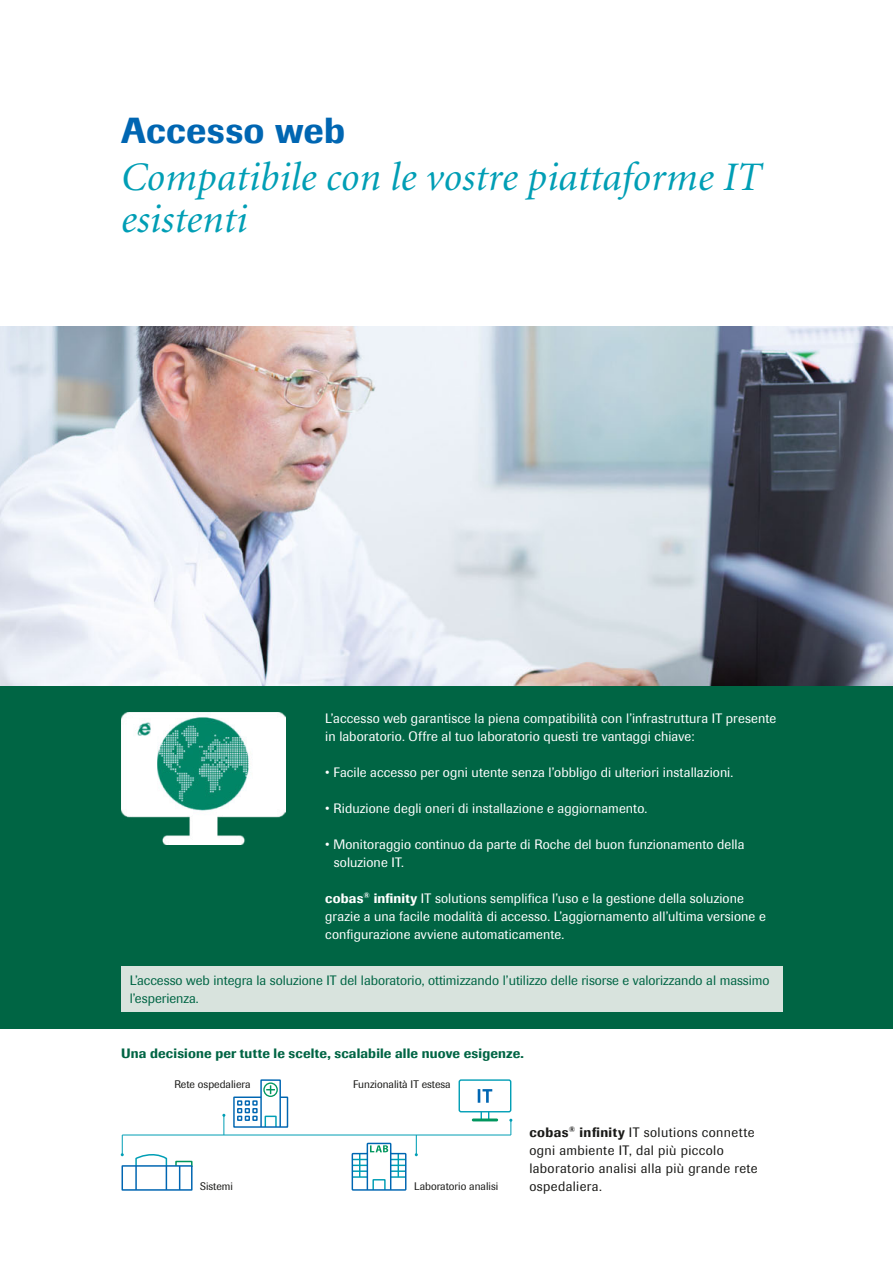
<style>
.page{position:relative;width:893px;height:1263px;background:#fff}
.page>*{position:absolute;margin:0;border:0;box-sizing:border-box;transform-origin:0 0}
.Layout_SubTitleStyle{font:italic 40.5px/42px "Minion";letter-spacing:.005em;color:#009eb5}
.Layout_TitleStyle_Im{font:500 36px "Imago";letter-spacing:.01em;color:#0066b2}
.Layout_BodyText_9pt{font:13.5px/18px "Imago";letter-spacing:.01em;color:#fff}
._9_B-Lauftext{font:13.5px/18px "Imago";color:#006544}
.Layout_BodyText_9pt-2{font:13.5px/18px "Imago";letter-spacing:.025em;color:#1a1a18}
.Layout_CaptionText_7{font:500 13.5px "Imago";letter-spacing:.01em;color:#006544}
.t1{font:10.8px "Imago";color:#1a1a18}
.s1{font-weight:500}
</style>
<div class="page">
<img style="left:0;top:327px;width:893px;height:360px">
<svg style="left:415px;top:1135px;width:3px;height:21px"></svg>
<svg style="left:121px;top:1135px;width:3px;height:21px"></svg>
<svg style="left:478px;top:1089px;width:14px;height:14px"></svg>
<div style="left:459px;top:1079px;width:52px;height:33px;border:1px solid #009eb5;border-radius:2px"></div>
<hr style="left:472px;top:1118px;width:26px;height:3px;background:#00965e">
<svg style="left:351px;top:1142px;width:56px;height:49px"></svg>
<div style="left:233px;top:1096px;width:55px;height:32px;border:1px solid #0066b2"></div>
<svg style="left:237px;top:1079px;width:45px;height:49px"></svg>
<svg style="left:135px;top:1154px;width:33px;height:34px"></svg>
<hr style="left:135px;top:1166px;width:2px;height:24px;background:#0066b2">
<svg style="left:175px;top:1160px;width:18px;height:28px"></svg>
<div style="left:122px;top:1165px;width:71px;height:26px;border:2px solid #0066b2"></div>
<hr style="left:122px;top:1134px;width:389px;height:1px;background:#009eb5">
<svg style="left:222px;top:1114px;width:3px;height:21px"></svg>
<svg style="left:509px;top:1119px;width:3px;height:16px"></svg>
<div style="left:0;top:687px;width:893px;height:342px;background:#006544"></div>
<img style="left:121px;top:713px;width:165px;height:131px">
<div style="left:121px;top:966px;width:661px;height:45px;background:#d8e3dd"></div>
<p class="Layout_TitleStyle_Im" style="left:121px;top:109px;width:225px">Accesso web</p>
<p class="Layout_SubTitleStyle" style="left:121px;top:157px;width:642px">Compatibile con le vostre piattaforme IT esistenti</p>
<p class="Layout_BodyText_9pt" style="left:325px;top:709px;width:452px">L’accesso web garantisce la piena compatibilità con l’infrastruttura IT presente in laboratorio. Offre al tuo laboratorio questi tre vantaggi chiave:</p>
<p class="Layout_BodyText_9pt" style="left:325px;top:763px;width:410px">• Facile accesso per ogni utente senza l’obbligo di ulteriori installazioni.</p>
<p class="Layout_BodyText_9pt" style="left:325px;top:799px;width:324px">• Riduzione degli oneri di installazione e aggiornamento.</p>
<p class="Layout_BodyText_9pt" style="left:334px;top:835px;width:412px;text-indent:-9px">• Monitoraggio continuo da parte di Roche del buon funzionamento della soluzione IT.</p>
<p class="Layout_BodyText_9pt" style="left:325px;top:889px;width:442px"><span class="s1">cobas</span><sup>®</sup> <span class="s1">infnity</span> IT solutions semplifica l’uso e la gestione della soluzione grazie a una facile modalità di accesso. L’aggiornamento all’ultima versione e configurazione avviene automaticamente.</p>
<p class="_9_B-Lauftext" style="left:130px;top:971px;width:641px">L’accesso web integra la soluzione IT del laboratorio, ottimizzando l’utilizzo delle risorse e valorizzando al massimo l’esperienza.</p>
<p class="Layout_CaptionText_7" style="left:121px;top:1045px;width:404px">Una decisione per tutte le scelte, scalabile alle nuove esigenze.</p>
<p class="t1" style="left:174px;top:1078px;width:78px">Rete ospedaliera</p>
<p class="t1" style="left:353px;top:1078px;width:99px">Funzionalità IT estesa</p>
<p class="t1" style="left:200px;top:1180px;width:34px">Sistemi</p>
<p class="t1" style="left:414px;top:1180px;width:86px">Laboratorio analisi</p>
<p class="Layout_BodyText_9pt-2" style="left:529px;top:1123px;width:230px"><span class="s1">cobas</span><sup>®</sup> <span class="s1">infnity</span> IT solutions connette ogni ambiente IT, dal più piccolo laboratorio analisi alla più grande rete ospedaliera.</p>
</div>
